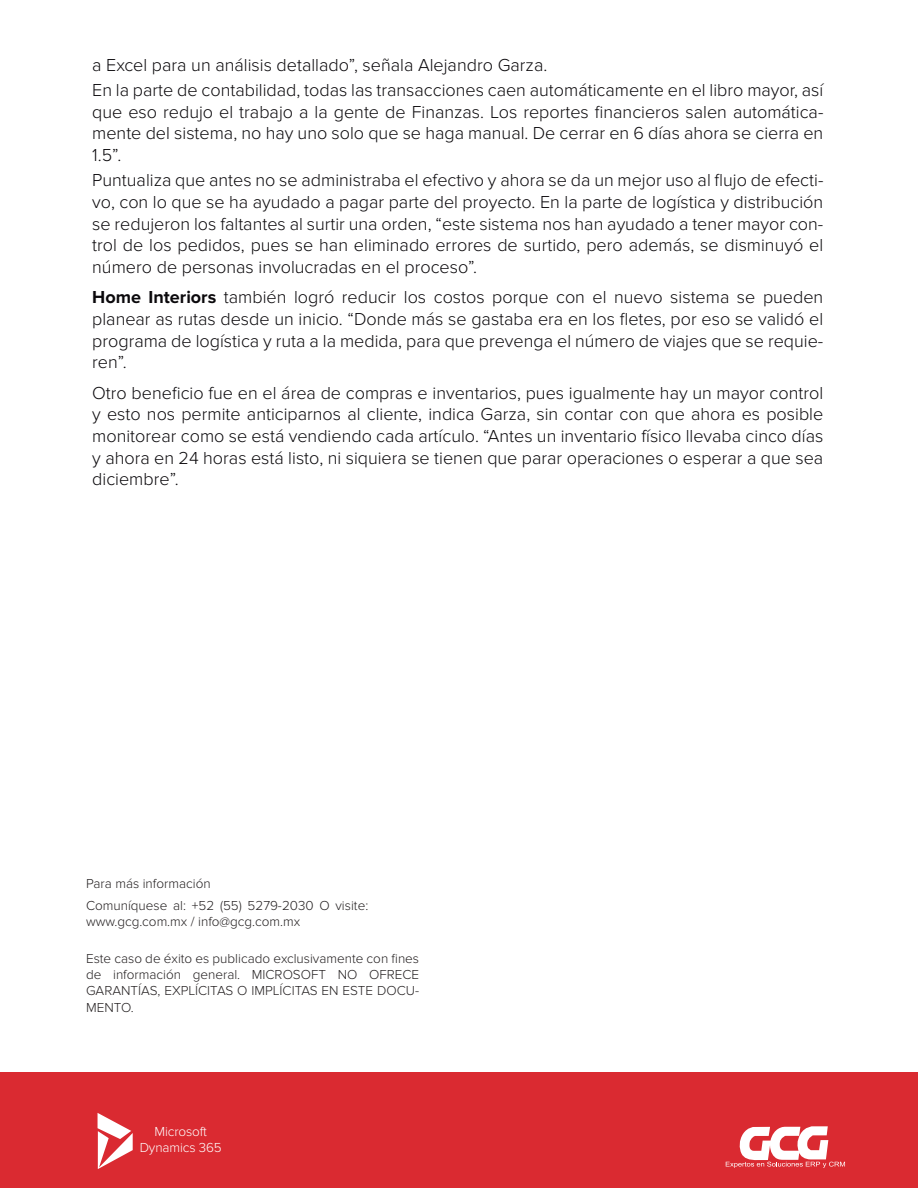
<style>
.page{position:relative;width:918px;height:1188px;background:#fff}
.page>*{position:absolute;margin:0;border:0;box-sizing:border-box;transform-origin:0 0}
.t1{font:300 18px/21.6px "Proxima Nova";color:#0b090c;text-align:justify}
.t2{font:300 13.5px/16.2px "Proxima Nova";color:#231f20}
.t3{font:300 13.5px/16.2px "Proxima Nova";letter-spacing:-.01em;color:#fff;text-align:center}
.s1{font-weight:700}
</style>
<div class="page">
<div style="left:0;top:1073px;width:918px;height:115px;background:#da2a31"></div>
<svg style="left:98px;top:1113px;width:35px;height:56px"></svg>
<svg style="left:726px;top:1126px;width:119px;height:42px"></svg>
<p class="t1" style="left:92px;top:53px;width:733px;line-height:24.9px">a Excel para un análisis detallado”, señala Alejandro Garza.<br>En la parte de contabilidad, todas las transacciones caen automáticamente en el libro mayor, así</p>
<p class="t1" style="left:92px;top:101px;width:733px">que eso redujo el trabajo a la gente de Finanzas. Los reportes financieros salen automática&shy;mente del sistema, no hay uno solo que se haga manual. De cerrar en 6 días ahora se cierra en 1.5”.</p>
<p class="t1" style="left:92px;top:170px;width:733px">Puntualiza que antes no se administraba el efectivo y ahora se da un mejor uso al flujo de efecti&shy;vo, con lo que se ha ayudado a pagar parte del proyecto. En la parte de logística y distribución se redujeron los faltantes al surtir una orden, “este sistema nos han ayudado a tener mayor con&shy;trol de los pedidos, pues se han eliminado errores de surtido, pero además, se disminuyó el número de personas involucradas en el proceso”.</p>
<p class="t1" style="left:92px;top:287px;width:733px"><span class="s1">Home Interiors</span> también logró reducir los costos porque con el nuevo sistema se pueden planear as rutas desde un inicio. “Donde más se gastaba era en los fletes, por eso se validó el programa de logística y ruta a la medida, para que prevenga el número de viajes que se requie&shy;ren”.</p>
<p class="t1" style="left:92px;top:382px;width:733px">Otro beneficio fue en el área de compras e inventarios, pues igualmente hay un mayor control y esto nos permite anticiparnos al cliente, indica Garza, sin contar con que ahora es posible monitorear como se está vendiendo cada artículo. “Antes un inventario físico llevaba cinco días y ahora en 24 horas está listo, ni siquiera se tienen que parar operaciones o esperar a que sea diciembre”.</p>
<p class="t2" style="left:86px;top:872px;width:284px;line-height:22.2px">Para más información<br>Comuníquese al: +52 (55) 5279-2030 O visite:</p>
<p class="t2" style="left:86px;top:914px;width:216px">www.gcg.com.mx / info@gcg.com.mx</p>
<p class="t2" style="left:86px;top:951px;width:335px;text-align:justify">Este caso de éxito es publicado exclusivamente con fines de información general. MICROSOFT NO OFRECE GARANTÍAS, EXPLÍCITAS O IMPLÍCITAS EN ESTE DOCU-MENTO.</p>
<p class="t3" style="left:140px;top:1124px;width:84px">Microsoft<br>Dynamics 365</p>
</div>
